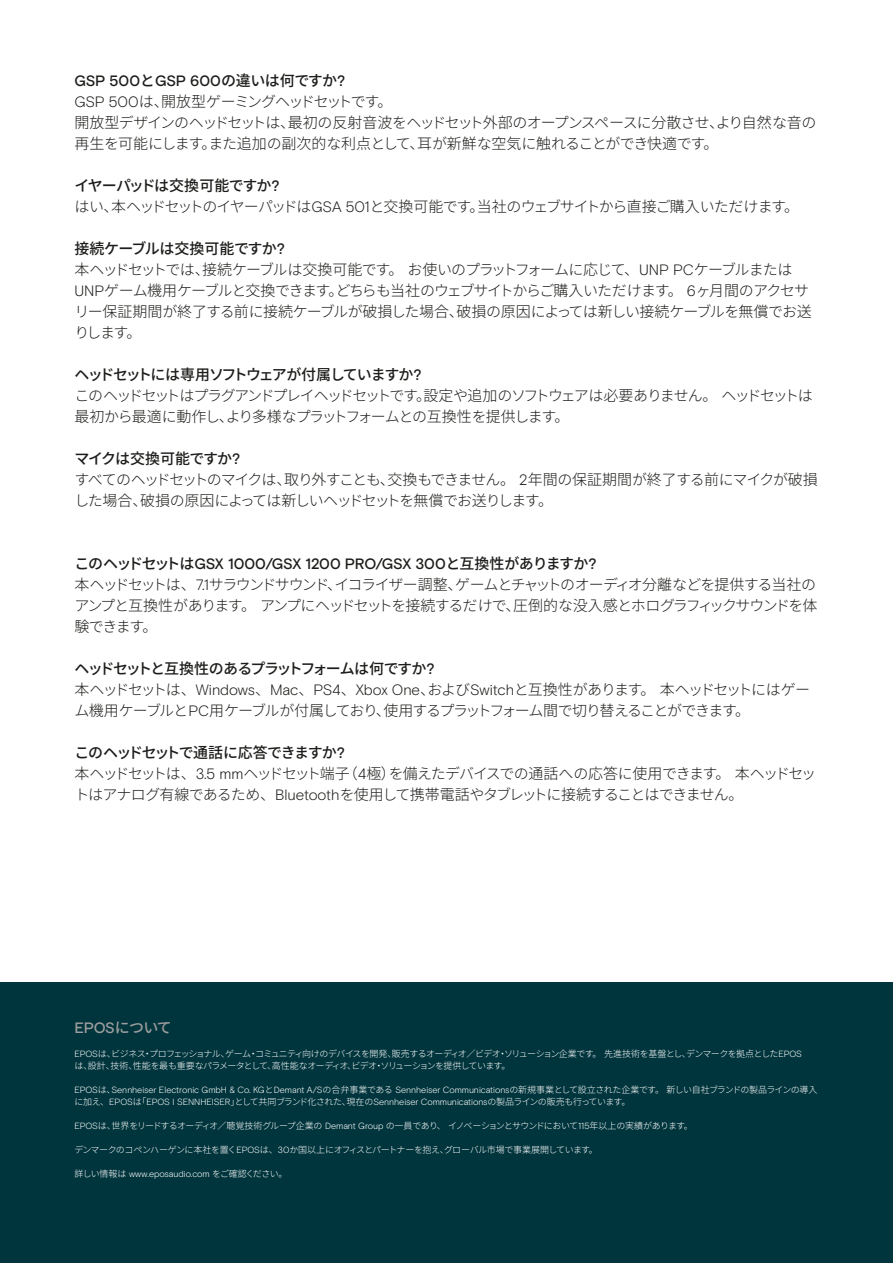
<style>
.page{position:relative;width:893px;height:1263px;background:#fff}
.page>*{position:absolute;margin:0;border:0;box-sizing:border-box;transform-origin:0 0}
.t1{font:300 15px/21px "Noto Sans CJ Kjp";letter-spacing:-.07em;color:#1d1d1b}
.t2{font:300 15px/21px "Noto Sans CJ Kjp";letter-spacing:-.09em;color:#1d1d1b}
.t3{font:300 15px/21px "Noto Sans CJ Kjp";letter-spacing:-.035em;color:#1d1d1b}
.t4{font:500 15px "EPOS Basis";letter-spacing:-.015em;color:#1d1d1b}
.t5{font:500 15px "Noto Sans CJ Kjp";letter-spacing:-.095em;color:#1d1d1b}
.t6{font:500 15px "Noto Sans CJ Kjp";letter-spacing:-.07em;color:#1d1d1b}
.t7{font:300 15px "Noto Sans CJ Kjp";letter-spacing:-.095em;color:#1d1d1b}
.t8{font:500 15px "Noto Sans CJ Kjp";letter-spacing:-.015em;color:#1d1d1b}
.t9{font:500 15px "Noto Sans CJ Kjp";letter-spacing:-.045em;color:#1d1d1b}
.t10{font:500 15px "EPOS Basis";color:#9d9d9d}
.t11{font:300 9px/12px "Noto Sans CJ Kjp";letter-spacing:-.065em;color:#fff}
.t12{font:300 9px/12px "EPOS Basis";letter-spacing:-.005em;color:#fff}
.s1{font-family:"Noto Sans CJ Kjp"}
.s2{font-family:"EPOS Basis"}
</style>
<div class="page">
<div style="left:0;top:982px;width:893px;height:281px;background:#00353d"></div>
<p class="t4" style="left:74px;top:72px;width:272px">GSP 500<span class="s1">と</span>GSP 600<span class="s1">の違いは何ですか</span>?</p>
<p class="t7" style="left:74px;top:93px;width:320px"><span class="s2">GSP 500</span>は、開放型ゲーミングヘッドセットです。</p>
<p class="t3" style="left:74px;top:113px;width:743px">開放型デザインのヘッドセットは、最初の反射音波をヘッドセット外部のオープンスペースに分散させ、より自然な音の再生を可能にします。また追加の副次的な利点として、耳が新鮮な空気に触れることができ快適です。</p>
<p class="t6" style="left:74px;top:177px;width:207px">イヤーパッドは交換可能ですか<span class="s2">?</span></p>
<p class="t1" style="left:74px;top:197px;width:726px">はい、本ヘッドセットのイヤーパッドは<span class="s2">GSA 501</span>と交換可能です。当社のウェブサイトから直接ご購入いただけます。</p>
<p class="t8" style="left:74px;top:240px;width:212px">接続ケーブルは交換可能ですか<span class="s2">?</span></p>
<p class="t1" style="left:74px;top:260px;width:739px">本ヘッドセットでは、接続ケーブルは交換可能です。お使いのプラットフォームに応じて、<span class="s2">UNP PC</span>ケーブルまたは<span class="s2">UNP</span>ゲーム機用ケーブルと交換できます。どちらも当社のウェブサイトからご購入いただけます。 <span class="s2">6</span>ヶ月間のアクセサリー保証期間が終了する前に接続ケーブルが破損した場合、破損の原因によっては新しい接続ケーブルを無償でお送りします。</p>
<p class="t5" style="left:74px;top:366px;width:349px">ヘッドセットには専用ソフトウェアが付属していますか<span class="s2">?</span></p>
<p class="t2" style="left:74px;top:386px;width:740px">このヘッドセットはプラグアンドプレイヘッドセットです。設定や追加のソフトウェアは必要ありません。ヘッドセットは最初から最適に動作し、より多様なプラットフォームとの互換性を提供します。</p>
<p class="t9" style="left:74px;top:450px;width:167px">マイクは交換可能ですか<span class="s2">?</span></p>
<p class="t1" style="left:74px;top:470px;width:745px">すべてのヘッドセットのマイクは、取り外すことも、交換もできません。 <span class="s2">2</span>年間の保証期間が終了する前にマイクが破損した場合、破損の原因によっては新しいヘッドセットを無償でお送りします。</p>
<p class="t4" style="left:74px;top:555px;width:523px"><span class="s1">このヘッドセットは</span>GSX 1000/GSX 1200 PRO/GSX 300<span class="s1">と互換性がありますか</span>?</p>
<p class="t1" style="left:74px;top:575px;width:745px;text-align:justify">本ヘッドセットは、<span class="s2">7.1</span>サラウンドサウンド、イコライザー調整、ゲームとチャットのオーディオ分離などを提供する当社のアンプと互換性があります。アンプにヘッドセットを接続するだけで、圧倒的な没入感とホログラフィックサウンドを体験できます。</p>
<p class="t5" style="left:74px;top:660px;width:362px">ヘッドセットと互換性のあるプラットフォームは何ですか<span class="s2">?</span></p>
<p class="t2" style="left:74px;top:680px;width:737px">本ヘッドセットは、<span class="s2">Windows</span>、<span class="s2">Mac</span>、<span class="s2">PS4</span>、<span class="s2">Xbox One</span>、および<span class="s2">Switch</span>と互換性があります。本ヘッドセットにはゲーム機用ケーブルと<span class="s2">PC</span>用ケーブルが付属しており、使用するプラットフォーム間で切り替えることができます。</p>
<p class="t6" style="left:74px;top:744px;width:272px">このヘッドセットで通話に応答できますか<span class="s2">?</span></p>
<p class="t1" style="left:74px;top:764px;width:743px">本ヘッドセットは、<span class="s2">3.5 mm</span>ヘッドセット端子（<span class="s2">4</span>極）を備えたデバイスでの通話への応答に使用できます。本ヘッドセットはアナログ有線であるため、<span class="s2">Bluetooth</span>を使用して携帯電話やタブレットに接続することはできません。</p>
<p class="t10" style="left:74px;top:1018px;width:99px">EPOS<span class="s1">について</span></p>
<p class="t11" style="left:74px;top:1047px;width:729px"><span class="s2">EPOS</span>は、ビジネス・プロフェッショナル、ゲーム・コミュニティ向けのデバイスを開発、販売するオーディオ／ビデオ・ソリューション企業です。先進技術を基盤とし、デンマークを拠点とした<span class="s2">EPOS</span>は、設計、技術、性能を最も重要なパラメータとして、高性能なオーディオ、ビデオ・ソリューションを提供しています。</p>
<p class="t12" style="left:74px;top:1083px;width:745px">EPOS<span class="s1">は､</span>Sennheiser Electronic GmbH &amp; Co. KG<span class="s1">と</span>Demant A/S<span class="s1">の合弁事業である</span> Sennheiser Communications<span class="s1">の新規事業として設立された企業です。新しい自社ブランドの製品ラインの導入に加え、</span>EPOS<span class="s1">は「</span>EPOS I SENNHEISER<span class="s1">」として共同ブランド化された、現在の</span>Sennheiser Communications<span class="s1">の製品ラインの販売も行っています。</span></p>
<p class="t11" style="left:74px;top:1119px;width:620px"><span class="s2">EPOS</span>は、世界をリードするオーディオ／聴覚技術グループ企業の <span class="s2">Demant Group</span> の一員であり、イノベーションとサウンドにおいて<span class="s2">115</span>年以上の実績があります。</p>
<p class="t11" style="left:74px;top:1143px;width:525px">デンマークのコペンハーゲンに本社を置く<span class="s2">EPOS</span>は、<span class="s2">30</span>か国以上にオフィスとパートナーを抱え、グローバル市場で事業展開しています。</p>
<p class="t12" style="left:74px;top:1167px;width:210px"><span class="s1">詳しい情報は</span> www.eposaudio.com <span class="s1">をご確認ください｡</span></p>
</div>
